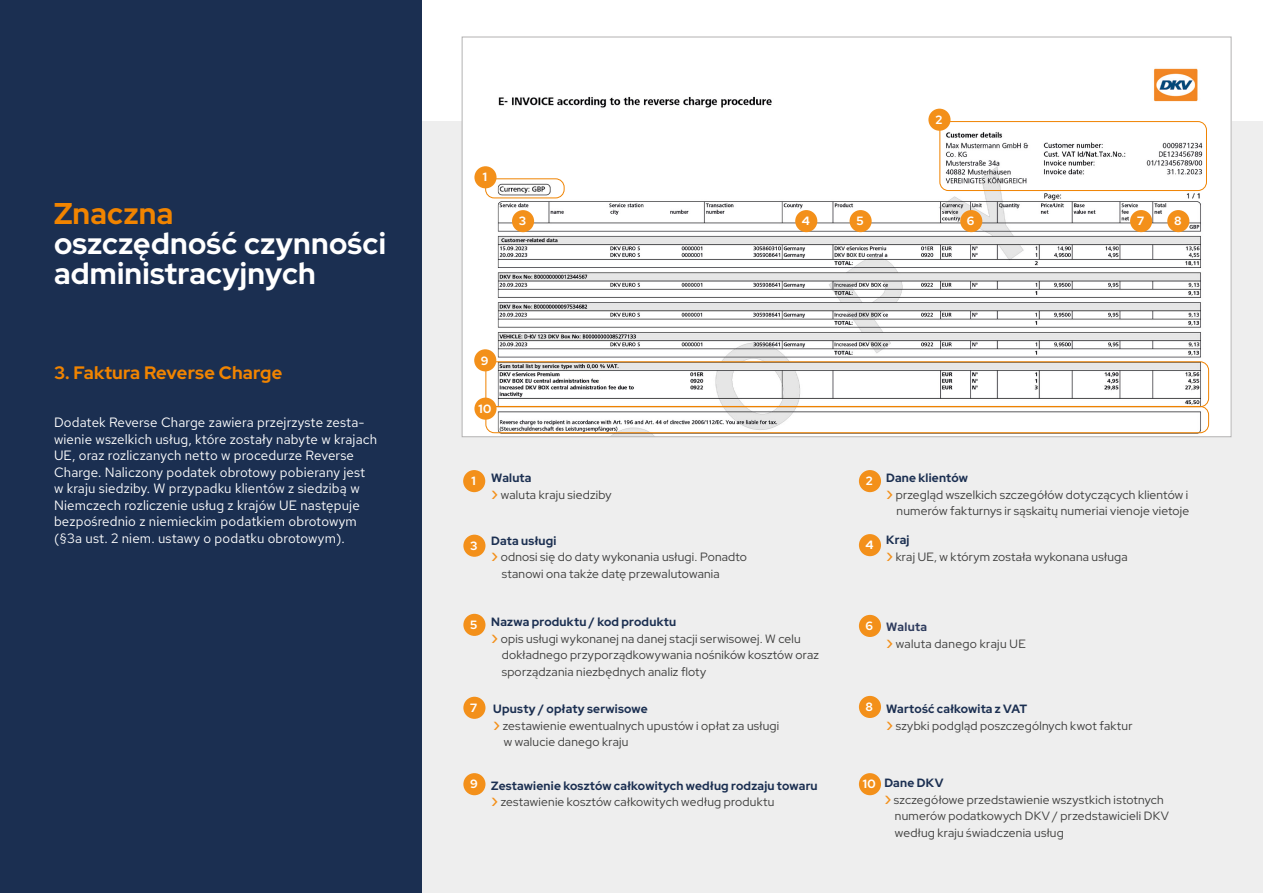
<style>
.page{position:relative;width:1263px;height:893px;background:#fff}
.page>*{position:absolute;margin:0;border:0;box-sizing:border-box;transform-origin:0 0}
.t1{font:800 30px/30px "Red Hat Display";letter-spacing:.01em;color:#fff}
.t2{font:800 30px "Red Hat Display";letter-spacing:.01em;color:#f18400}
.t3{font:800 18px "Red Hat Display";letter-spacing:.01em;color:#f18400}
.t4{font:300 13.5px/16.5px "Red Hat Text";letter-spacing:.01em;color:#fff}
.t5{font:12px/16.5px "Red Hat Display";letter-spacing:.02em;color:#3c3c3b}
.t6{font:700 12px/16.5px "Red Hat Display";letter-spacing:.02em;color:#1b2f51}
.t7{font:700 12px "Red Hat Display";color:#fff}
.s1{font-weight:700;color:#1b2f51}
.s2{font-family:"Red Hat Text";font-weight:500;font-size:16.5px;color:#f3901a}
.s3{font-weight:700;color:#2e3b5d}
.s4{font-weight:400;color:#3c3c3b}
</style>
<div class="page">
<div style="left:422px;top:121px;width:841px;height:772px;background:#eee"></div>
<div style="left:0;top:0;width:422px;height:893px;background:#1b2f51"></div>
<div style="left:463px;top:470px;width:22px;height:22px;background:#f3901a;border-radius:50%"></div>
<div style="left:859px;top:615px;width:22px;height:22px;background:#f3901a;border-radius:50%"></div>
<div style="left:859px;top:470px;width:22px;height:22px;background:#f3901a;border-radius:50%"></div>
<div style="left:859px;top:534px;width:22px;height:22px;background:#f3901a;border-radius:50%"></div>
<div style="left:463px;top:697px;width:22px;height:22px;background:#f3901a;border-radius:50%"></div>
<div style="left:463px;top:773px;width:22px;height:22px;background:#f3901a;border-radius:50%"></div>
<div style="left:463px;top:535px;width:22px;height:22px;background:#f3901a;border-radius:50%"></div>
<div style="left:463px;top:614px;width:22px;height:22px;background:#f3901a;border-radius:50%"></div>
<div style="left:859px;top:696px;width:22px;height:22px;background:#f3901a;border-radius:50%"></div>
<div style="left:859px;top:773px;width:22px;height:22px;background:#f3901a;border-radius:50%"></div>
<img style="left:464px;top:68px;width:765px;height:367px">
<div style="left:485px;top:178px;width:79px;height:20px;border:1px solid #f08300;border-radius:9px"></div>
<div style="left:485px;top:361px;width:724px;height:46px;border:1px solid #f08300;border-radius:9px"></div>
<div style="left:485px;top:406px;width:724px;height:27px;border:1px solid #f08300;border-radius:9px"></div>
<div style="left:939px;top:121px;width:268px;height:70px;border:1px solid #f08300;border-radius:9px"></div>
<div style="left:474px;top:166px;width:22px;height:22px;background:#f3901a;border-radius:50%"></div>
<div style="left:960px;top:210px;width:22px;height:22px;background:#f3901a;border-radius:50%"></div>
<div style="left:928px;top:109px;width:22px;height:22px;background:#f3901a;border-radius:50%"></div>
<div style="left:795px;top:210px;width:22px;height:22px;background:#f3901a;border-radius:50%"></div>
<div style="left:1130px;top:210px;width:22px;height:22px;background:#f3901a;border-radius:50%"></div>
<div style="left:474px;top:349px;width:22px;height:22px;background:#f3901a;border-radius:50%"></div>
<div style="left:512px;top:210px;width:22px;height:22px;background:#f3901a;border-radius:50%"></div>
<div style="left:849px;top:210px;width:23px;height:22px;background:#f3901a;border-radius:50%"></div>
<div style="left:1167px;top:210px;width:22px;height:22px;background:#f3901a;border-radius:50%"></div>
<div style="left:474px;top:398px;width:22px;height:22px;background:#f3901a;border-radius:50%"></div>
<h1 class="t2" style="left:54px;top:194px;width:121px">Znaczna</h1>
<h1 class="t1" style="left:54px;top:228px;width:333px">oszczędność czynności administracyjnych</h1>
<h2 class="t3" style="left:54px;top:361px;width:230px">3. Faktura Reverse Charge</h2>
<p class="t4" style="left:54px;top:414px;width:325px">Dodatek Reverse Charge zawiera przejrzyste zesta&shy;wienie wszelkich usług, które zostały nabyte w krajach UE, oraz rozliczanych netto w procedurze Reverse Charge. Naliczony podatek obrotowy pobierany jest w kraju siedziby. W przypadku klientów z siedzibą w Niemczech rozliczenie usług z krajów UE następuje bezpośrednio z niemieckim podatkiem obrotowym (§3a ust. 2 niem. ustawy o podatku obrotowym).</p>
<p class="t7" style="left:483px;top:169px;width:6px">1</p>
<p class="t7" style="left:935px;top:112px;width:8px">2</p>
<p class="t7" style="left:519px;top:213px;width:9px">3</p>
<p class="t7" style="left:856px;top:213px;width:9px">5</p>
<p class="t7" style="left:1174px;top:213px;width:9px">8</p>
<p class="t7" style="left:967px;top:213px;width:9px">6</p>
<p class="t7" style="left:802px;top:213px;width:10px">4</p>
<p class="t7" style="left:1137px;top:213px;width:9px">7</p>
<p class="t7" style="left:481px;top:352px;width:9px">9</p>
<p class="t7" style="left:478px;top:401px;width:14px">10</p>
<p class="t7" style="left:472px;top:473px;width:6px">1</p>
<p class="t7" style="left:470px;top:538px;width:9px">3</p>
<p class="t5" style="left:491px;top:470px;width:122px"><span class="s1">Waluta<br></span><span class="s2">›</span> waluta kraju siedziby</p>
<p class="t6" style="left:886px;top:470px;width:83px">Dane klientów</p>
<p class="t7" style="left:866px;top:473px;width:8px">2</p>
<p class="t5" style="left:886px;top:486px;width:304px"><span class="s2">›</span> przegląd wszelkich szczegółów dotyczących klientów i</p>
<p class="t5" style="left:897px;top:503px;width:294px">numerów fakturnys ir sąskaitų numeriai vienoje vietoje</p>
<p class="t6" style="left:491px;top:532px;width:67px">Data usługi</p>
<p class="t5" style="left:491px;top:549px;width:257px"><span class="s2">›</span> odnosi się do daty wykonania usługi. Ponadto</p>
<p class="t5" style="left:502px;top:565px;width:220px">stanowi ona także datę przewalutowania</p>
<p class="t7" style="left:865px;top:537px;width:10px">4</p>
<p class="t5" style="left:886px;top:532px;width:243px"><span class="s1">Kraj<br></span><span class="s2">›</span> kraj UE, w którym została wykonana usługa</p>
<p class="t7" style="left:470px;top:617px;width:9px">5</p>
<p class="t6" style="left:491px;top:613px;width:187px">Nazwa produktu / kod produktu</p>
<p class="t5" style="left:491px;top:630px;width:311px"><span class="s2">›</span> opis usługi wykonanej na danej stacji serwisowej. W celu</p>
<p class="t5" style="left:502px;top:646px;width:319px">dokładnego przyporządkowywania nośników kosztów oraz</p>
<p class="t5" style="left:502px;top:663px;width:206px">sporządzania niezbędnych analiz floty</p>
<p class="t7" style="left:865px;top:618px;width:9px">6</p>
<p class="t5" style="left:886px;top:619px;width:141px"><span class="s3">Waluta<br></span><span class="s2">›</span> waluta danego kraju UE</p>
<p class="t7" style="left:470px;top:700px;width:9px">7</p>
<p class="t6" style="left:493px;top:701px;width:156px">Upusty / opłaty serwisowe</p>
<p class="t5" style="left:493px;top:717px;width:287px"><span class="s2">›</span> zestawienie ewentualnych upustów i opłat za usługi</p>
<p class="t5" style="left:504px;top:734px;width:126px">w walucie danego kraju</p>
<p class="t7" style="left:866px;top:699px;width:9px">8</p>
<p class="t5" style="left:886px;top:701px;width:248px"><span class="s1">Wartość całkowita z VAT<br></span><span class="s2">›</span> szybki podgląd poszczególnych kwot faktur</p>
<p class="t7" style="left:470px;top:776px;width:9px">9</p>
<p class="t6" style="left:491px;top:777px;width:328px">Zestawienie kosztów całkowitych według rodzaju towaru <span class="s2">›</span> <span class="s4">zestawienie kosztów całkowitych według produktu</span></p>
<p class="t6" style="left:884px;top:775px;width:61px">Dane DKV</p>
<p class="t7" style="left:863px;top:776px;width:14px">10</p>
<p class="t5" style="left:884px;top:791px;width:281px"><span class="s2">›</span> szczegółowe przedstawienie wszystkich istotnych</p>
<p class="t5" style="left:895px;top:808px;width:276px">numerów podatkowych DKV / przedstawicieli DKV</p>
<p class="t5" style="left:895px;top:824px;width:170px">według kraju świadczenia usług</p>
</div>
